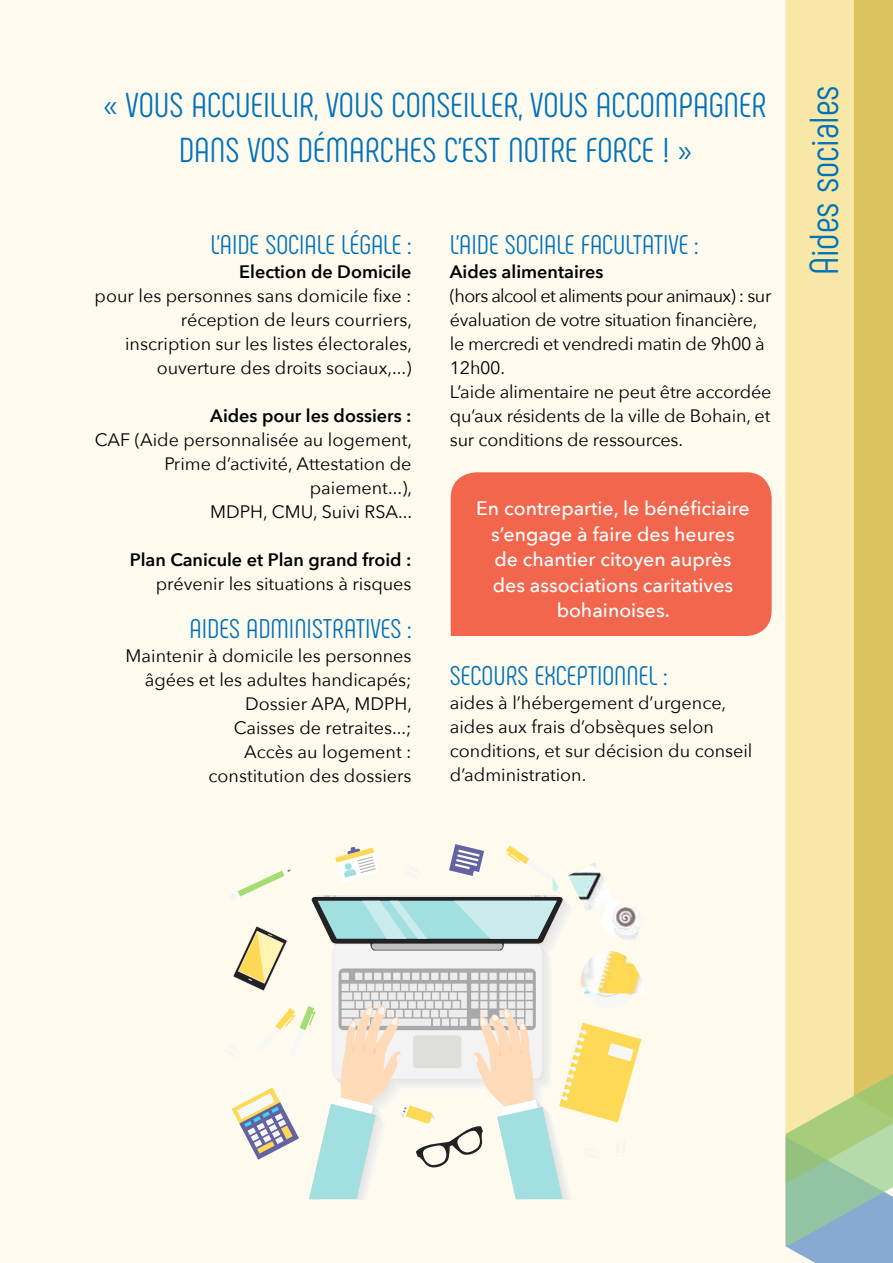
<style>
.page{position:relative;width:893px;height:1263px;background:#fffaee}
.page>*{position:absolute;margin:0;border:0;box-sizing:border-box;transform-origin:0 0}
.t1{font:40.5px "Phenomena";color:#0072b9}
.t2{font:34.5px/45px "Phenomena";color:#0072b9;text-align:center}
.t3{font:27px "Phenomena";color:#0072b9}
.t4{font:500 19.5px/25.5px "Avenir Next";color:#fff;text-align:center}
.t5{font:18px/24px "Avenir Next";color:#000;text-align:right}
.t6{font:18px/24px "Avenir Next";letter-spacing:-.02em;color:#000}
.t7{font:600 18px "Avenir Next";color:#000}
</style>
<div class="page">
<svg style="left:786px;top:0;width:107px;height:1263px;background:#e3d790"></svg>
<div style="left:451px;top:472px;width:321px;height:164px;background:#f2664e"></div>
<svg style="left:225px;top:844px;width:416px;height:355px"></svg>
<img style="left:568px;top:875px;width:40px;height:58px">
<h2 class="t2" style="left:104px;top:83px;width:664px">« VOUS ACCUEILLIR, VOUS CONSEILLER, VOUS ACCOMPAGNER<br>DANS VOS DÉMARCHES C’EST NOTRE FORCE ! »</h2>
<h3 class="t3" style="left:210px;top:229px;width:203px">L’AIDE SOCIALE LÉGALE :</h3>
<p class="t7" style="left:239px;top:261px;width:174px">Election de Domicile</p>
<p class="t5" style="left:95px;top:284px;width:319px">pour les personnes sans domicile fixe : réception de leurs courriers, inscription sur les listes électorales, ouverture des droits sociaux,...)</p>
<p class="t7" style="left:210px;top:405px;width:203px">Aides pour les dossiers :</p>
<p class="t5" style="left:95px;top:428px;width:319px">CAF (Aide personnalisée au logement,<br>Prime d’activité, Attestation de paiement...),<br>MDPH, CMU, Suivi RSA...</p>
<p class="t7" style="left:130px;top:549px;width:283px">Plan Canicule et Plan grand froid :</p>
<p class="t5" style="left:156px;top:572px;width:257px">prévenir les situations à risques</p>
<h3 class="t3" style="left:190px;top:613px;width:223px">AIDES ADMINISTRATIVES :</h3>
<p class="t5" style="left:126px;top:644px;width:288px">Maintenir à domicile les personnes âgées et les adultes handicapés;<br>Dossier APA, MDPH,<br>Caisses de retraites...;<br>Accès au logement :<br>constitution des dossiers</p>
<h3 class="t3" style="left:450px;top:229px;width:250px">L’AIDE SOCIALE FACULTATIVE :</h3>
<p class="t7" style="left:450px;top:261px;width:155px">Aides alimentaires</p>
<p class="t6" style="left:450px;top:284px;width:323px">(hors alcool et aliments pour animaux) : sur évaluation de votre situation financière, le mercredi et vendredi matin de 9h00 à 12h00.<br>L’aide alimentaire ne peut être accordée qu’aux résidents de la ville de Bohain, et sur conditions de ressources.</p>
<p class="t4" style="left:476px;top:495px;width:275px">En contrepartie, le bénéficiaire s’engage à faire des heures<br>de chantier citoyen auprès des associations caritatives bohainoises.</p>
<h3 class="t3" style="left:450px;top:659px;width:219px">SECOURS EXCEPTIONNEL :</h3>
<p class="t5" style="left:450px;top:690px;width:304px;text-align:left">aides à l’hébergement d’urgence, aides aux frais d’obsèques selon conditions, et sur décision du conseil d’administration.</p>
<h1 class="t1" style="left:800px;top:275px;width:192px;rotate:-90deg">Aides sociales</h1>
</div>
